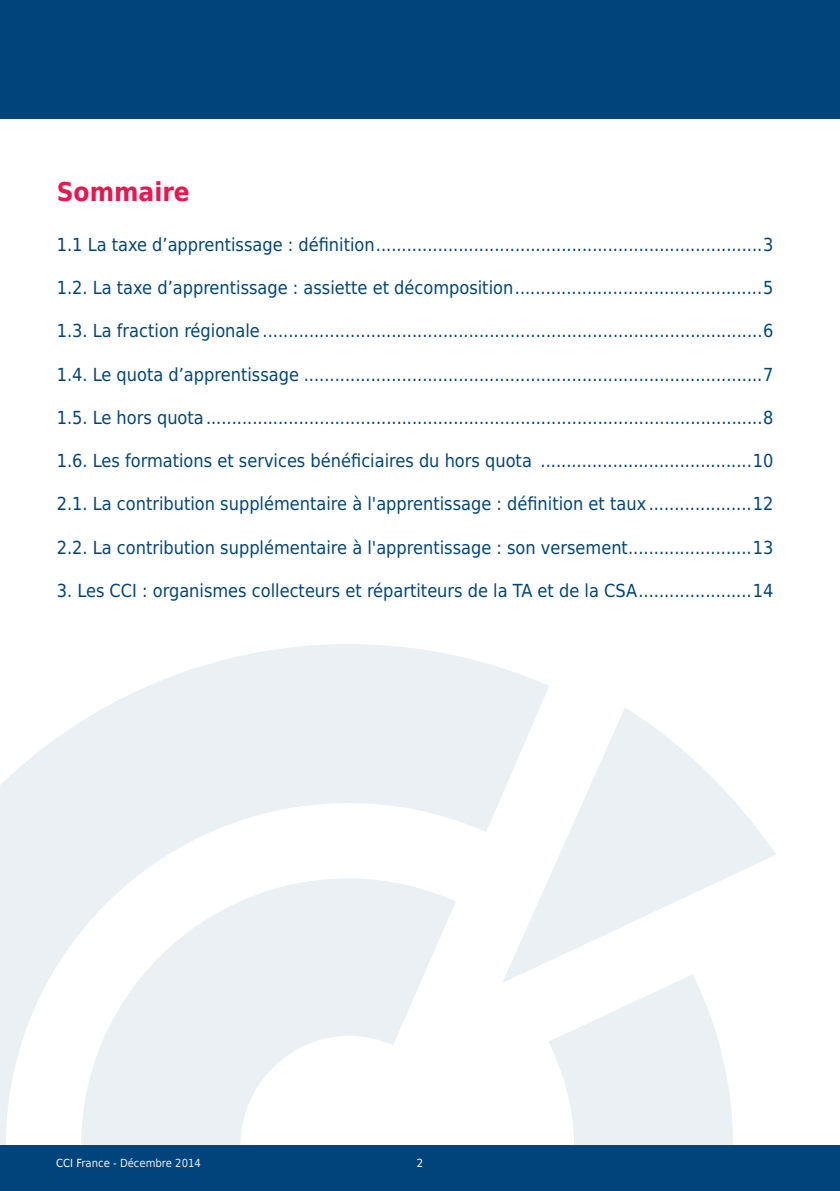
<style>
.page{position:relative;width:840px;height:1191px;background:#fff}
.page>*{position:absolute;margin:0;border:0;box-sizing:border-box;transform-origin:0 0}
.t1{font:700 26px "DejaVu Sans Condensed";color:#ed154e}
.t2{font:18px "DejaVu Sans Condensed";color:#00447b}
.t3{font:11.2px "DejaVu Sans Condensed";color:#fff}
</style>
<div class="page">
<div style="left:0;top:1145px;width:839px;height:46px;background:#00447b"></div>
<svg style="left:0;top:644px;width:549px;height:501px;fill:#ebf0f4"></svg>
<svg style="left:81px;top:878px;width:418px;height:267px;fill:#ebf0f4"></svg>
<svg style="left:524px;top:982px;width:208px;height:163px;fill:#ebf0f4"></svg>
<svg style="left:502px;top:707px;width:273px;height:275px"></svg>
<div style="left:0;top:0;width:839px;height:118px;background:#00447b"></div>
<h1 class="t1" style="left:57px;top:171px;width:134px">Sommaire</h1>
<p class="t2" style="left:57px;top:230px;width:718px">1.1 La taxe d’apprentissage : définition...........................................................................3</p>
<p class="t2" style="left:57px;top:273px;width:717px">1.2. La taxe d’apprentissage : assiette et décomposition................................................5</p>
<p class="t2" style="left:57px;top:316px;width:717px">1.3. La fraction régionale .................................................................................................6</p>
<p class="t2" style="left:57px;top:360px;width:718px">1.4. Le quota d’apprentissage .........................................................................................7</p>
<p class="t2" style="left:57px;top:403px;width:718px">1.5. Le hors quota............................................................................................................8</p>
<p class="t2" style="left:57px;top:446px;width:718px">1.6. Les formations et services bénéficiaires du hors quota .........................................10</p>
<p class="t2" style="left:57px;top:489px;width:717px">2.1. La contribution supplémentaire à l'apprentissage : définition et taux ....................12</p>
<p class="t2" style="left:57px;top:532px;width:717px">2.2. La contribution supplémentaire à l'apprentissage : son versement........................13</p>
<p class="t2" style="left:57px;top:576px;width:717px">3. Les CCI : organismes collecteurs et répartiteurs de la TA et de la CSA......................14</p>
<p class="t3" style="left:56px;top:1153px;width:146px">CCI France - Décembre 2014</p>
<p class="t3" style="left:416px;top:1153px;width:8px">2</p>
</div>
